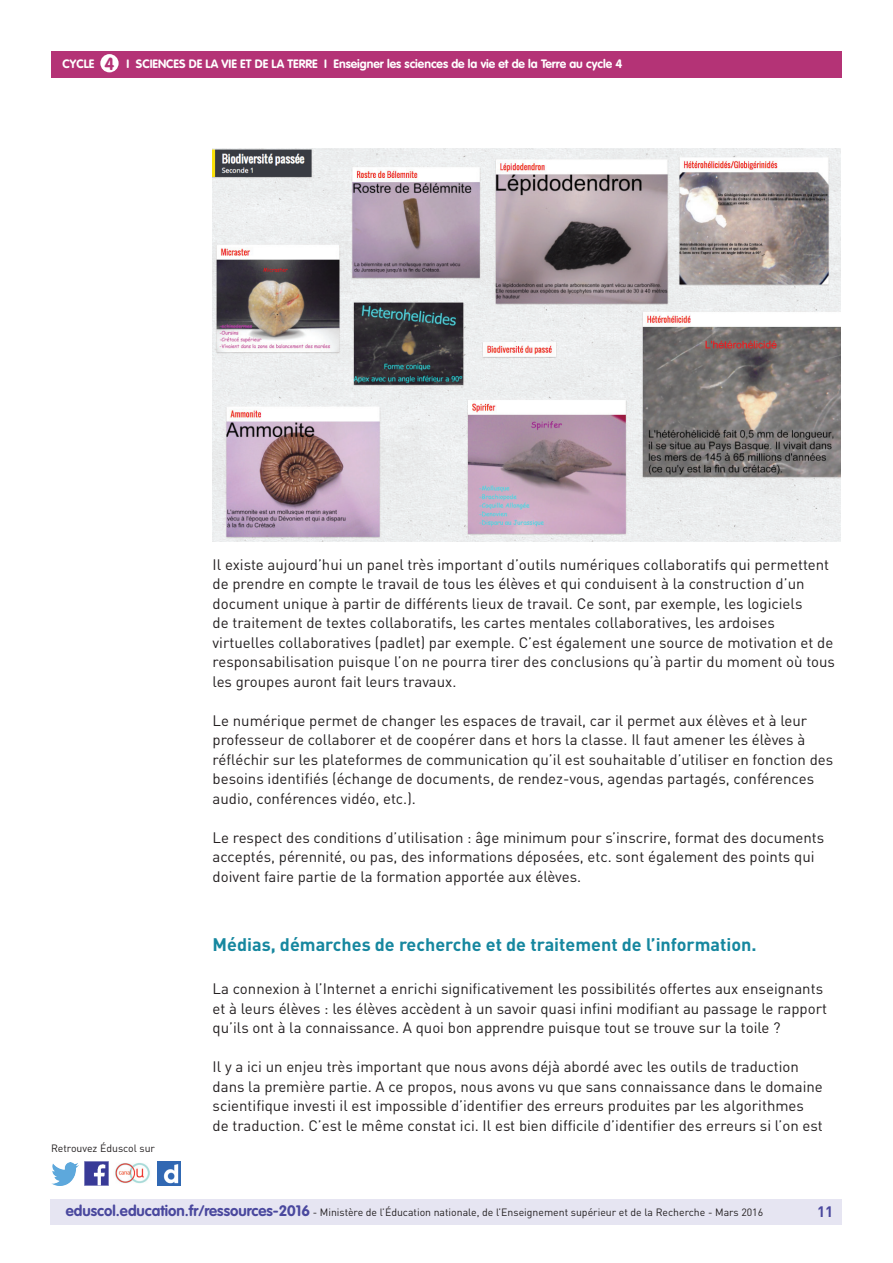
<style>
.page{position:relative;width:893px;height:1263px;background:#fff}
.page>*{position:absolute;margin:0;border:0;box-sizing:border-box;transform-origin:0 0}
.t1{font:700 18px "DIN Pro";color:#16879f}
.t2{font:15px/19.5px "DIN Pro";color:#231f20}
.t3{font:700 15px "DIN Pro";color:#4a489e}
.t4{font:700 12px "VAG Rounded Std";color:#fff}
.t5{font:10.5px "DIN Pro";color:#231f20}
.s1{font-size:17.25px;color:#b43376}
.s2{font-family:"VAG Rounded Std";font-weight:700;font-size:15px;color:#4a489e}
</style>
<div class="page">
<div style="left:50px;top:1199px;width:791px;height:26px;background:#e6e5f2"></div>
<div style="left:51px;top:51px;width:791px;height:27px;background:#b43376"></div>
<div style="left:100px;top:54px;width:19px;height:18px;background:#fff;border-radius:50%"></div>
<img style="left:85px;top:1162px;width:23px;height:23px">
<img style="left:51px;top:1163px;width:28px;height:22px">
<img style="left:158px;top:1162px;width:22px;height:23px">
<img style="left:115px;top:1163px;width:35px;height:21px">
<img style="left:213px;top:149px;width:627px;height:392px">
<p class="t4" style="left:63px;top:57px;width:8px">CYCLE</p>
<p class="t4" style="left:105px;top:57px;width:519px"><span class="s1">4</span> I Sciences de la vie et de la Terre I Enseigner les sciences de la vie et de la Terre au cycle 4</p>
<p class="t2" style="left:213px;top:554px;width:624px">Il existe aujourd’hui un panel très important d’outils numériques collaboratifs qui permettent de prendre en compte le travail de tous les élèves et qui conduisent à la construction d’un document unique à partir de différents lieux de travail. Ce sont, par exemple, les logiciels<br>de traitement de textes collaboratifs, les cartes mentales collaboratives, les ardoises virtuelles collaboratives (padlet) par exemple. C’est également une source de motivation et de responsabilisation puisque l’on ne pourra tirer des conclusions qu’à partir du moment où tous les groupes auront fait leurs travaux.</p>
<p class="t2" style="left:213px;top:710px;width:622px">Le numérique permet de changer les espaces de travail, car il permet aux élèves et à leur professeur de collaborer et de coopérer dans et hors la classe. Il faut amener les élèves à réfléchir sur les plateformes de communication qu’il est souhaitable d’utiliser en fonction des besoins identifiés (échange de documents, de rendez-vous, agendas partagés, conférences audio, conférences vidéo, etc.).</p>
<p class="t2" style="left:213px;top:827px;width:613px">Le respect des conditions d’utilisation : âge minimum pour s’inscrire, format des documents acceptés, pérennité, ou pas, des informations déposées, etc. sont également des points qui doivent faire partie de la formation apportée aux élèves.</p>
<p class="t5" style="left:51px;top:1141px;width:106px">Retrouvez Éduscol sur</p>
<p class="t1" style="left:213px;top:933px;width:546px">Médias, démarches de recherche et de traitement de l’information.</p>
<p class="t2" style="left:213px;top:979px;width:616px">La connexion à l’Internet a enrichi significativement les possibilités offertes aux enseignants et à leurs élèves : les élèves accèdent à un savoir quasi infini modifiant au passage le rapport qu’ils ont à la connaissance. A quoi bon apprendre puisque tout se trouve sur la toile ?</p>
<p class="t2" style="left:213px;top:1057px;width:612px">Il y a ici un enjeu très important que nous avons déjà abordé avec les outils de traduction dans la première partie. A ce propos, nous avons vu que sans connaissance dans le domaine scientifique investi il est impossible d’identifier des erreurs produites par les algorithmes de traduction. C’est le même constat ici. Il est bien difficile d’identifier des erreurs si l’on est</p>
<p class="t5" style="left:66px;top:1205px;width:699px"><span class="s2">eduscol.education.fr/ressources-2016</span> - Ministère de l’Éducation nationale, de l’Enseignement supérieur et de la Recherche - Mars 2016</p>
<p class="t3" style="left:817px;top:1201px;width:18px">11</p>
</div>
